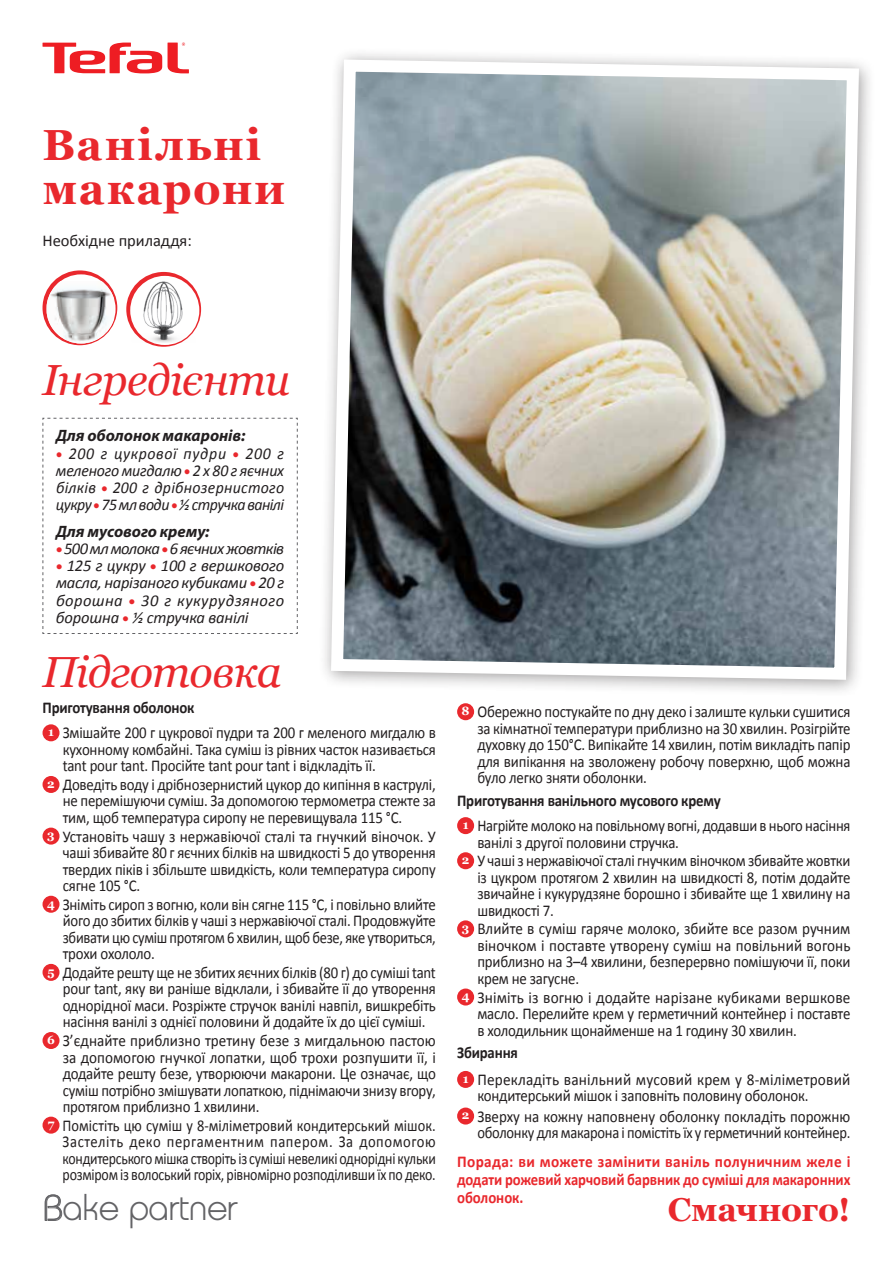
<style>
.page{position:relative;width:893px;height:1263px;background:#fff}
.page>*{position:absolute;margin:0;border:0;box-sizing:border-box;transform-origin:0 0}
.t1{font:italic 43.5px "Georgia";letter-spacing:-.015em;color:#e9282d}
.t2{font:700 43.5px/43.5px "Georgia";letter-spacing:.04em;color:#e9282d}
.t3{font:36px "Moulinettepc";color:#636366}
.t4{font:700 33px "Georgia";letter-spacing:-.01em;color:#e9282d}
.t5{font:16.5px/16.5px "Calibri";letter-spacing:-.015em;color:#231f20;scale:.9 1}
.t6{font:16.5px/16.5px "Calibri";letter-spacing:-.015em;color:#231f20;text-align:justify;scale:.92 1}
.t7{font:16.5px/16.5px "Calibri";letter-spacing:-.015em;color:#231f20;text-align:justify;scale:.87 1}
.t8{font:16.5px/16.5px "Calibri";letter-spacing:-.015em;color:#231f20;text-align:justify;scale:.89 1}
.t9{font:16.5px/16.5px "Calibri";letter-spacing:-.015em;color:#231f20;text-align:justify;scale:.91 1}
.t10{font:16.5px/25px "Calibri";letter-spacing:-.015em;color:#231f20;scale:.88 1}
.t11{font:italic 16.5px/17.2px "Calibri";letter-spacing:-.01em;color:#231f20;text-align:justify;scale:.96 1}
.t12{font:700 16.5px/18px "Calibri";letter-spacing:-.005em;color:#e9282d;text-align:justify;scale:.93 1}
.t13{font:italic 16.5px/17.2px "Calibri";letter-spacing:-.01em;color:#231f20;text-align:justify}
.t14{font:16.5px/26.5px "Calibri";letter-spacing:.01em;color:#231f20;scale:.93 1}
.t15{font:italic 700 16.5px "Myriad Pro";letter-spacing:-.005em;color:#231f20}
.t16{font:italic 16.5px "Calibri";letter-spacing:-.035em;color:#231f20}
.t17{font:16.5px "Calibri";letter-spacing:-.015em;color:#231f20}
.s1{font-family:"Myriad Pro";font-weight:900;font-style:normal;font-stretch:semi-expanded;color:#e9282d}
.s2{font-weight:700}
.s3{font-family:"Georgia";font-weight:700;font-size:12px;color:#fff}
.s4{font-family:"Bauhaus";font-weight:300}
</style>
<div class="page">
<svg style="left:168px;top:43px;width:21px;height:30px"></svg>
<svg style="left:43px;top:43px;width:119px;height:30px"></svg>
<div style="left:43px;top:724px;width:17px;height:17px;background:#e9282d;border-radius:50%"></div>
<div style="left:43px;top:776px;width:17px;height:17px;background:#e9282d;border-radius:50%"></div>
<div style="left:43px;top:828px;width:17px;height:16px;background:#e9282d;border-radius:50%"></div>
<div style="left:43px;top:896px;width:17px;height:17px;background:#e9282d;border-radius:50%"></div>
<div style="left:43px;top:964px;width:17px;height:17px;background:#e9282d;border-radius:50%"></div>
<div style="left:43px;top:1032px;width:17px;height:17px;background:#e9282d;border-radius:50%"></div>
<div style="left:43px;top:1117px;width:17px;height:17px;background:#e9282d;border-radius:50%"></div>
<div style="left:457px;top:703px;width:17px;height:17px;background:#e9282d;border-radius:50%"></div>
<div style="left:457px;top:817px;width:17px;height:17px;background:#e9282d;border-radius:50%"></div>
<div style="left:457px;top:852px;width:17px;height:17px;background:#e9282d;border-radius:50%"></div>
<div style="left:457px;top:920px;width:17px;height:17px;background:#e9282d;border-radius:50%"></div>
<div style="left:457px;top:988px;width:17px;height:17px;background:#e9282d;border-radius:50%"></div>
<div style="left:457px;top:1071px;width:17px;height:17px;background:#e9282d;border-radius:50%"></div>
<div style="left:457px;top:1107px;width:17px;height:17px;background:#e9282d;border-radius:50%"></div>
<svg style="left:42px;top:417px;width:256px;height:217px"></svg>
<svg style="left:126px;top:272px;width:75px;height:75px"></svg>
<div style="left:130px;top:276px;width:69px;height:69px;background:#fff;border-radius:50%"></div>
<img style="left:131px;top:278px;width:65px;height:64px">
<svg style="left:43px;top:270px;width:74px;height:75px"></svg>
<svg style="left:46px;top:274px;width:70px;height:69px"></svg>
<img style="left:47px;top:281px;width:67px;height:62px">
<div style="left:319px;top:47px;width:557px;height:650px;background:#231f20;opacity:.42"></div>
<img style="left:325px;top:53px;width:540px;height:633px">
<h1 class="t2" style="left:43px;top:121px;width:244px">Ванільні макарони</h1>
<p class="t17" style="left:43px;top:229px;width:151px">Необхідне приладдя:</p>
<h1 class="t1" style="left:43px;top:349px;width:249px">Інгредієнти</h1>
<p class="t15" style="left:56px;top:425px;width:191px">Для оболонок макаронів:</p>
<p class="t11" style="left:56px;top:444px;width:239px"><span class="s1">•</span> 200 г цукрової пудри <span class="s1">•</span> 200 г меленого мигдалю <span class="s1">•</span> 2 x 80 г яєчних білків <span class="s1">•</span> 200 г дрібнозернистого цукру <span class="s1">•</span>75мл води <span class="s1">•</span>½стручка ванілі</p>
<p class="t15" style="left:56px;top:520px;width:155px">Для мусового крему:</p>
<p class="t16" style="left:56px;top:537px;width:230px"><span class="s1">•</span> 500мл молока <span class="s1">•</span>6яєчних жовтків</p>
<p class="t13" style="left:56px;top:556px;width:230px"><span class="s1">•</span> 125 г цукру <span class="s1">•</span> 100 г вершкового масла, нарізаного кубиками <span class="s1">•</span> 20 г борошна <span class="s1">•</span> 30 г кукурудзяного борошна <span class="s1">•</span> ½ стручка ванілі</p>
<h1 class="t1" style="left:43px;top:640px;width:241px">Підготовка</h1>
<p class="t5" style="left:48px;top:695px;width:432px;line-height:25px;text-indent:-6px"><span class="s2">Приготування оболонок<br></span><span class="s3">1</span> Змішайте 200 г цукрової пудри та 200 г меленого мигдалю в</p>
<p class="t5" style="left:63px;top:741px;width:416px">кухонному комбайні. Така суміш із рівних часток називається tant pour tant. Просійте tant pour tant і відкладіть її.</p>
<p class="t5" style="left:63px;top:776px;width:416px;text-align:justify;text-indent:-16px"><span class="s3">2</span> Доведіть воду і дрібнозернистий цукор до кипіння в каструлі, не перемішуючи суміш. За допомогою термометра стежте за тим, щоб температура сиропу не перевищувала 115 °C.</p>
<p class="t9" style="left:63px;top:827px;width:411px;text-indent:-15px"><span class="s3">3</span> Установіть чашу з нержавіючої сталі та гнучкий віночок. У чаші збивайте 80 г яєчних білків на швидкості 5 до утворення твердих піків і збільште швидкість, коли температура сиропу сягне 105 °C.</p>
<p class="t5" style="left:63px;top:895px;width:416px;text-align:justify;text-indent:-16px"><span class="s3">4</span> Зніміть сироп з вогню, коли він сягне 115 °C, і повільно влийте його до збитих білків у чаші з нержавіючої сталі. Продовжуйте збивати цю суміш протягом 6 хвилин, щоб безе, яке утвориться, трохи охололо.</p>
<p class="t8" style="left:63px;top:964px;width:421px;text-indent:-15px"><span class="s3">5</span> Додайте решту ще не збитих яєчних білків (80 г) до суміші tant pour tant, яку ви раніше відклали, і збивайте її до утворення однорідної маси. Розріжте стручок ванілі навпіл, вишкребіть насіння ванілі з однієї половини й додайте їх до цієї суміші.</p>
<p class="t6" style="left:63px;top:1032px;width:407px;text-indent:-16px"><span class="s3">6</span> З’єднайте приблизно третину безе з мигдальною пастою за допомогою гнучкої лопатки, щоб трохи розпушити її, і додайте решту безе, утворюючи макарони. Це означає, що суміш потрібно змішувати лопаткою, піднімаючи знизу вгору, протягом приблизно 1 хвилини.</p>
<p class="t7" style="left:63px;top:1116px;width:431px;text-indent:-15px"><span class="s3">7</span> Помістіть цю суміш у 8-міліметровий кондитерський мішок.<br>Застеліть деко пергаментним папером. За допомогою кондитерського мішка створіть із суміші невеликі однорідні кульки розміром із волоський горіх, рівномірно розподіливши їх по деко.</p>
<p class="t5" style="left:477px;top:703px;width:416px;text-align:justify;text-indent:-16px"><span class="s3">8</span> Обережно постукайте по дну деко і залиште кульки сушитися за кімнатної температури приблизно на 30 хвилин. Розігрійте духовку до 150°C. Випікайте 14 хвилин, потім викладіть папір для випікання на зволожену робочу поверхню, щоб можна було легко зняти оболонки.</p>
<p class="t10" style="left:463px;top:788px;width:442px;text-indent:-6px"><span class="s2">Приготування ванільного мусового крему<br></span><span class="s3">1</span> Нагрійте молоко на повільному вогні, додавши в нього насіння</p>
<p class="t5" style="left:462px;top:832px;width:433px;line-height:18.6px;text-indent:16px">ванілі з другої половини стручка.<br><span class="s3">2</span> У чаші з нержавіючої сталі гнучким віночком збивайте жовтки</p>
<p class="t5" style="left:477px;top:868px;width:416px;text-align:justify">із цукром протягом 2 хвилин на швидкості 8, потім додайте звичайне і кукурудзяне борошно і збивайте ще 1 хвилину на швидкості 7.</p>
<p class="t6" style="left:477px;top:920px;width:407px;text-indent:-15px"><span class="s3">3</span> Влийте в суміш гаряче молоко, збийте все разом ручним віночком і поставте утворену суміш на повільний вогонь приблизно на 3–4 хвилини, безперервно помішуючи її, поки крем не загусне.</p>
<p class="t6" style="left:477px;top:988px;width:407px;text-indent:-16px"><span class="s3">4</span> Зніміть із вогню і додайте нарізане кубиками вершкове масло. Перелийте крем у герметичний контейнер і поставте в холодильник щонайменше на 1 годину 30 хвилин.</p>
<p class="t14" style="left:463px;top:1039px;width:418px;text-indent:-6px"><span class="s2">Збирання<br></span><span class="s3">1</span> Перекладіть ванільний мусовий крем у 8-міліметровий</p>
<p class="t5" style="left:462px;top:1085px;width:433px;line-height:20.1px;text-indent:16px">кондитерський мішок і заповніть половину оболонок.<br><span class="s3">2</span> Зверху на кожну наповнену оболонку покладіть порожню</p>
<p class="t10" style="left:477px;top:1119px;width:425px">оболонку для макарона і помістіть їх у герметичний контейнер.</p>
<p class="t12" style="left:457px;top:1151px;width:424px">Порада: ви можете замінити ваніль полуничним желе і додати рожевий харчовий барвник до суміші для макаронних оболонок.</p>
<h2 class="t3" style="left:43px;top:1187px;width:196px"><span class="s4">B</span>ake partner</h2>
<h3 class="t4" style="left:668px;top:1185px;width:184px">Смачного!</h3>
</div>
